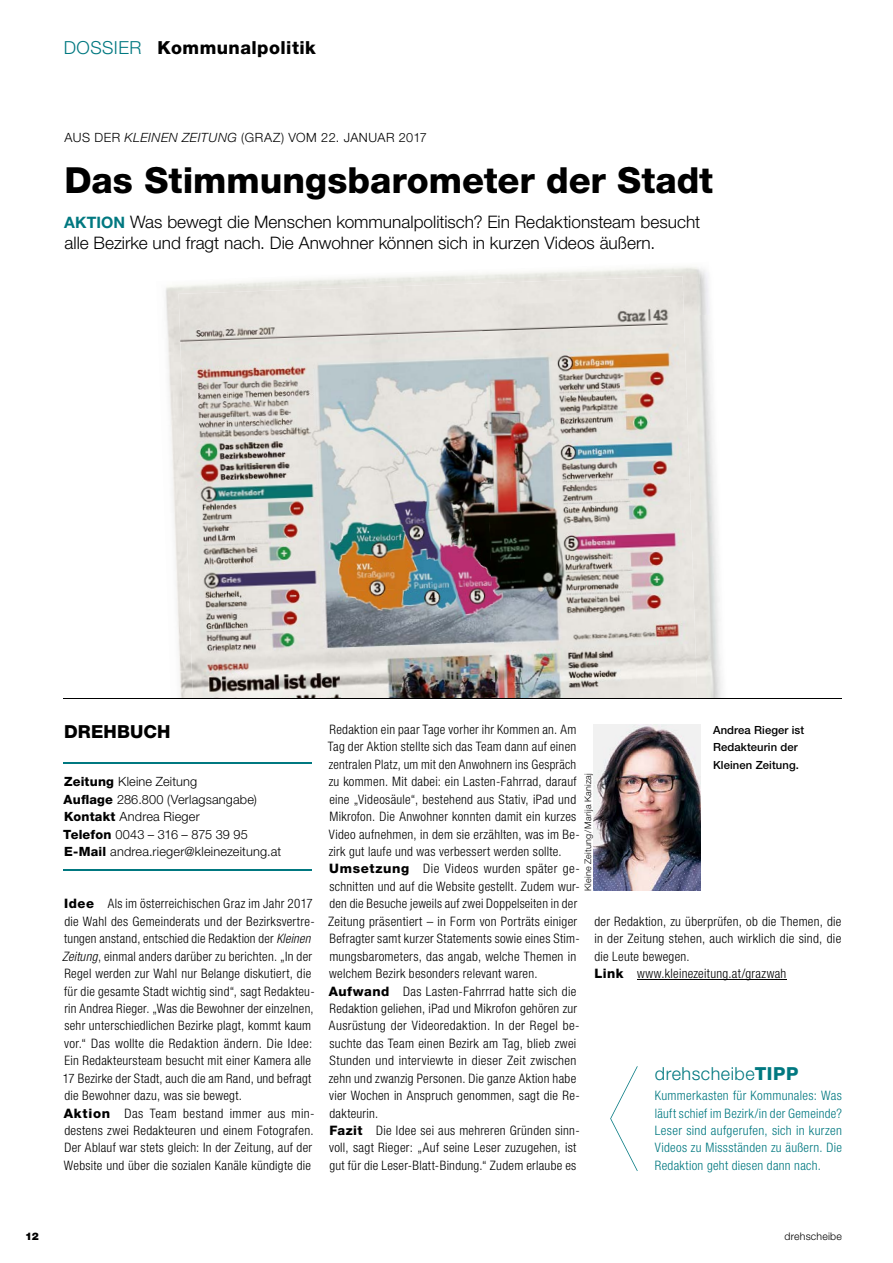
<style>
.page{position:relative;width:893px;height:1263px;background:#fff}
.page>*{position:absolute;margin:0;border:0;box-sizing:border-box;transform-origin:0 0}
.t1{font:800 36px "Helvetica Neue LT Std";color:#000}
.t2{font:800 18px "Helvetica Neue LT Std";letter-spacing:.025em;color:#000}
.t3{font:300 18px "Helvetica Neue LT Std";letter-spacing:.03em;color:#007880}
.t4{font:800 18px "Helvetica Neue LT Std";letter-spacing:.005em;color:#000}
.t5{font:300 17.25px/21px "Helvetica Neue LT Std";color:#000}
.t6{font:300 condensed 13.05px/17.4px "Helvetica Neue LT Std";letter-spacing:.02em;color:#000}
.t7{font:300 condensed 13.05px/17.4px "Helvetica Neue LT Std";letter-spacing:.025em;color:#007880;text-align:justify}
.t8{font:300 12.75px/17.4px "Helvetica Neue LT Std";letter-spacing:.015em;color:#000}
.t9{font:300 12.75px "Helvetica Neue LT Std";letter-spacing:.035em;color:#000}
.t10{font:500 11.25px/17.4px "Helvetica Neue LT Std";letter-spacing:.01em;color:#000}
.t11{font:300 10.5px "Helvetica Neue LT Std";letter-spacing:.02em;color:#000}
.t12{font:900 10.5px "Helvetica Neue LT Std";color:#000}
.t13{font:300 9px "Helvetica Neue LT Std";letter-spacing:.025em;color:#000}
.s1{font-weight:300;color:#007880}
.s2{font-style:italic}
.s3{font-weight:700;font-size:15.75px;color:#007880}
.s4{font-weight:800}
.s5{font-weight:800;font-stretch:normal}
</style>
<div class="page">
<img style="left:165px;top:267px;width:545px;height:66px">
<img style="left:167px;top:333px;width:22px;height:365px">
<img style="left:698px;top:315px;width:24px;height:383px">
<img style="left:179px;top:283px;width:302px;height:314px">
<img style="left:481px;top:276px;width:217px;height:422px">
<img style="left:189px;top:586px;width:313px;height:112px">
<hr style="left:64px;top:763px;width:248px;height:1px;background:#007880">
<hr style="left:64px;top:869px;width:248px;height:1px;background:#007880">
<hr style="left:637px;top:979px;width:149px;height:1px;background:#000">
<hr style="left:64px;top:698px;width:778px;height:1px;background:#000">
<img style="left:594px;top:724px;width:106px;height:167px">
<svg style="left:610px;top:1066px;width:28px;height:105px"></svg>
<h2 class="t2" style="left:64px;top:37px;width:254px"><span class="s1">DOSSIER</span> Kommunalpolitik</h2>
<p class="t9" style="left:65px;top:130px;width:364px">AUS DER <span class="s2">KLEINEN ZEITUNG</span> (GRAZ) VOM 22. JANUAR 2017</p>
<h1 class="t1" style="left:64px;top:159px;width:650px">Das Stimmungsbarometer der Stadt</h1>
<h3 class="t5" style="left:64px;top:211px;width:638px"><span class="s3">AKTION</span> Was bewegt die Menschen kommunalpolitisch? Ein Redaktionsteam besucht alle Bezirke und fragt nach. Die Anwohner können sich in kurzen Videos äußern.</h3>
<h2 class="t4" style="left:64px;top:721px;width:108px">DREHBUCH</h2>
<p class="t8" style="left:63px;top:773px;width:219px"><span class="s4">Zeitung</span> Kleine Zeitung<br><span class="s4">Auflage</span> 286.800 (Verlagsangabe)<br><span class="s4">Kontakt</span> Andrea Rieger<br><span class="s4">Telefon</span> 0043 – 316 – 875 39 95<br><span class="s4">E-Mail</span> andrea.rieger@kleinezeitung.at</p>
<p class="t6" style="left:62px;top:895px;width:254px"><span class="s5">Idee</span> Als im österreichischen Graz im Jahr 2017 die Wahl des Gemeinderats und der Bezirksvertre&shy;tungen anstand, entschied die Redaktion der <span class="s2">Kleinen Zeitung</span>, einmal anders darüber zu berichten. „In der Regel werden zur Wahl nur Belange diskutiert, die für die gesamte Stadt wichtig sind“, sagt Redakteu&shy;rin Andrea Rieger. „Was die Bewohner der einzelnen, sehr unterschiedlichen Bezirke plagt, kommt kaum vor.“ Das wollte die Redaktion ändern. Die Idee:<br>Ein Redakteursteam besucht mit einer Kamera alle 17 Bezirke der Stadt, auch die am Rand, und befragt die Bewohner dazu, was sie bewegt.<br><span class="s5">Aktion</span> Das Team bestand immer aus min&shy;destens zwei Redakteuren und einem Fotografen.<br>Der Ablauf war stets gleich: In der Zeitung, auf der Website und über die sozialen Kanäle kündigte die</p>
<p class="t6" style="left:328px;top:720px;width:253px">Redaktion ein paar Tage vorher ihr Kommen an. Am Tag der Aktion stellte sich das Team dann auf einen zentralen Platz, um mit den Anwohnern ins Gespräch zu kommen. Mit dabei: ein Lasten-Fahrrad, darauf eine „Videosäule“, bestehend aus Stativ, iPad und Mikrofon. Die Anwohner konnten damit ein kurzes Video aufnehmen, in dem sie erzählten, was im Be&shy;zirk gut laufe und was verbessert werden sollte.<br><span class="s5">Umsetzung</span> Die Videos wurden später ge&shy;schnitten und auf die Website gestellt. Zudem wur&shy;den die Besuche jeweils auf zwei Doppelseiten in der Zeitung präsentiert – in Form von Porträts einiger Befragter samt kurzer Statements sowie eines Stim&shy;mungsbarometers, das angab, welche Themen in welchem Bezirk besonders relevant waren.<br><span class="s5">Aufwand</span> Das Lasten-Fahrrrad hatte sich die Redaktion geliehen, iPad und Mikrofon gehören zur Ausrüstung der Videoredaktion. In der Regel be&shy;suchte das Team einen Bezirk am Tag, blieb zwei Stunden und interviewte in dieser Zeit zwischen zehn und zwanzig Personen. Die ganze Aktion habe vier Wochen in Anspruch genommen, sagt die Re&shy;dakteurin.<br><span class="s5">Fazit</span> Die Idee sei aus mehreren Gründen sinn&shy;voll, sagt Rieger: „Auf seine Leser zuzugehen, ist gut für die Leser-Blatt-Bindung.“ Zudem erlaube es</p>
<p class="t10" style="left:713px;top:721px;width:93px">Andrea Rieger ist<br>Redakteurin der<br>Kleinen Zeitung.</p>
<p class="t13" style="left:582px;top:891px;width:119px;rotate:-90deg">Kleine Zeitung / Marija Kanizaj</p>
<p class="t6" style="left:594px;top:912px;width:248px">der Redaktion, zu überprüfen, ob die Themen, die in der Zeitung stehen, auch wirklich die sind, die die Leute bewegen.<br><span class="s5">Link</span> www.kleinezeitung.at/grazwah</p>
<h2 class="t3" style="left:655px;top:1062px;width:145px">drehscheibe<span class="s4">TIPP</span></h2>
<p class="t7" style="left:655px;top:1087px;width:189px">Kummerkasten für Kommunales: Was läuft schief im Bezirk/in der Gemeinde?<br>Leser sind aufgerufen, sich in kurzen Videos zu Missständen zu äußern. Die Redaktion geht diesen dann nach.</p>
<p class="t12" style="left:25px;top:1230px;width:15px">12</p>
<p class="t11" style="left:784px;top:1229px;width:59px">drehscheibe</p>
</div>
